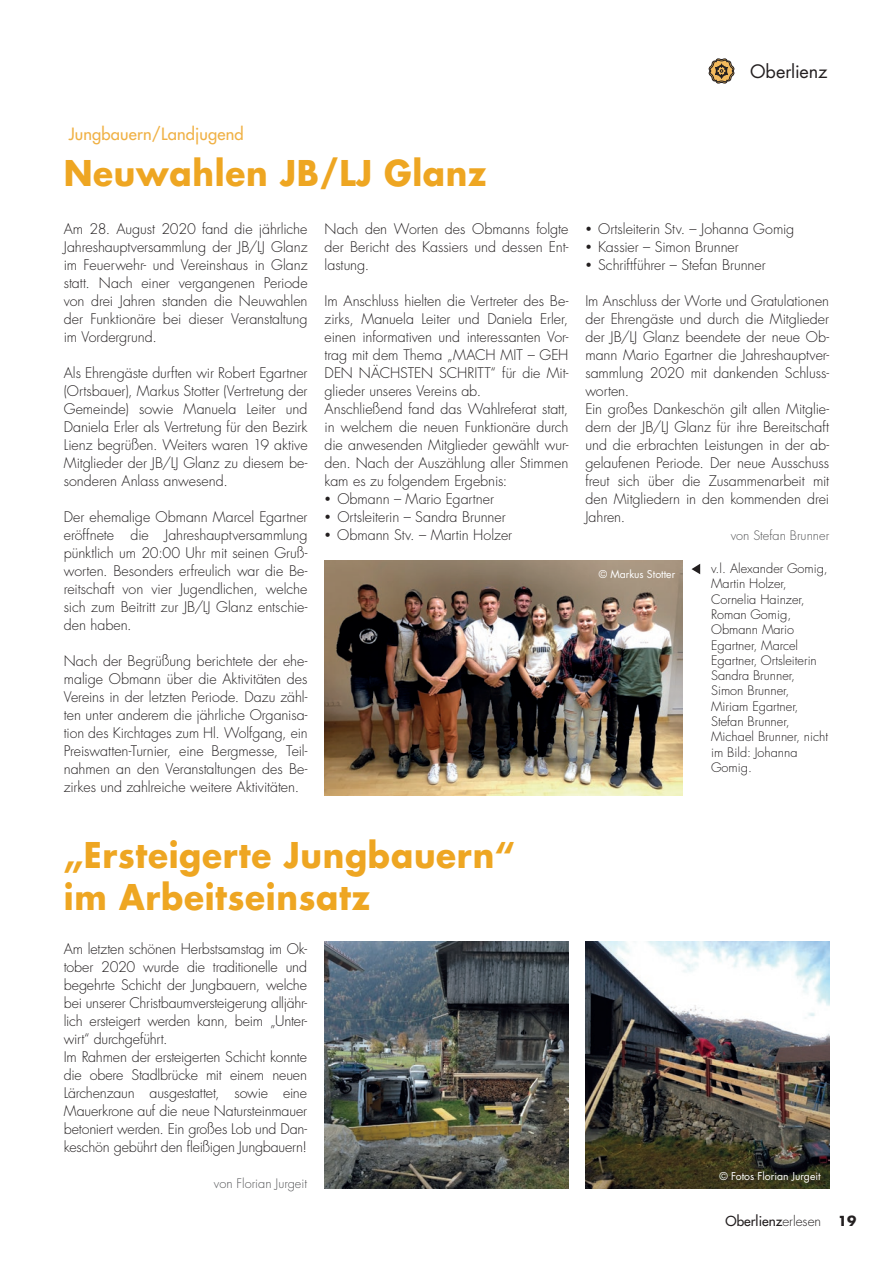
<style>
.page{position:relative;width:893px;height:1263px;background:#fff}
.page>*{position:absolute;margin:0;border:0;box-sizing:border-box;transform-origin:0 0}
.t1{font:700 34.5px/42px "Futura LT Pro";letter-spacing:.02em;color:#eea622;scale:.95 1}
.t2{font:18px "Futura LT Pro";letter-spacing:-.005em;color:#231f20}
.t3{font:500 16.5px "Futura LT Pro";letter-spacing:.01em;color:#f0b145}
.t4{font:300 14.25px/18px "Futura LT Pro";letter-spacing:-.005em;color:#231f20;text-align:justify}
.t5{font:500 13.5px "Futura LT Pro";color:#231f20}
.t6{font:300 12.75px/15.3px "Futura LT Pro";color:#231f20}
.t7{font:300 12.75px "Futura LT Pro";color:#57585a}
.t8{font:10.5px "Futura LT Pro";color:#fff}
.s1{font-weight:300}
.s2{font-weight:700}
</style>
<div class="page">
<svg style="left:708px;top:58px;width:27px;height:26px"></svg>
<img style="left:325px;top:560px;width:358px;height:235px">
<svg style="left:691px;top:564px;width:9px;height:10px"></svg>
<img style="left:325px;top:941px;width:243px;height:247px">
<img style="left:585px;top:941px;width:244px;height:247px">
<p class="t2" style="left:750px;top:59px;width:79px">Oberlienz</p>
<p class="t3" style="left:69px;top:122px;width:176px">Jungbauern/Landjugend</p>
<h1 class="t1" style="left:64px;top:151px;width:447px">Neuwahlen JB/LJ Glanz</h1>
<p class="t4" style="left:64px;top:220px;width:245px">Am 28. August 2020 fand die jährliche Jahreshauptversammlung der JB/LJ Glanz im Feuerwehr- und Vereinshaus in Glanz statt. Nach einer vergangenen Periode von drei Jahren standen die Neuwahlen der Funktionäre bei dieser Veranstaltung im Vordergrund.</p>
<p class="t4" style="left:64px;top:364px;width:245px">Als Ehrengäste durften wir Robert Egartner (Ortsbauer), Markus Stotter (Vertretung der Gemeinde) sowie Manuela Leiter und Daniela Erler als Vertretung für den Bezirk Lienz begrüßen. Weiters waren 19 aktive Mitglieder der JB/LJ Glanz zu diesem be&shy;sonderen Anlass anwesend.</p>
<p class="t4" style="left:64px;top:508px;width:245px">Der ehemalige Obmann Marcel Egartner eröffnete die Jahreshauptversammlung pünktlich um 20:00 Uhr mit seinen Gruß&shy;worten. Besonders erfreulich war die Be&shy;reitschaft von vier Jugendlichen, welche sich zum Beitritt zur JB/LJ Glanz entschie&shy;den haben.</p>
<p class="t4" style="left:64px;top:652px;width:245px">Nach der Begrüßung berichtete der ehe&shy;malige Obmann über die Aktivitäten des Vereins in der letzten Periode. Dazu zähl&shy;ten unter anderem die jährliche Organisa&shy;tion des Kirchtages zum Hl. Wolfgang, ein Preiswatten-Turnier, eine Bergmesse, Teil&shy;nahmen an den Veranstaltungen des Be&shy;zirkes und zahlreiche weitere Aktivitäten.</p>
<p class="t4" style="left:325px;top:220px;width:245px">Nach den Worten des Obmanns folgte der Bericht des Kassiers und dessen Ent&shy;lastung.</p>
<p class="t4" style="left:325px;top:292px;width:245px">Im Anschluss hielten die Vertreter des Be-</p>
<p class="t4" style="left:325px;top:310px;width:245px">zirks, Manuela Leiter und Daniela Erler,</p>
<p class="t4" style="left:325px;top:328px;width:245px">einen informativen und interessanten Vor-</p>
<p class="t4" style="left:325px;top:346px;width:245px">trag mit dem Thema „MACH MIT – GEH</p>
<p class="t4" style="left:325px;top:364px;width:245px">DEN NÄCHSTEN SCHRITT“ für die Mit-</p>
<p class="t4" style="left:325px;top:382px;width:158px">glieder unseres Vereins ab.</p>
<p class="t4" style="left:325px;top:400px;width:245px">Anschließend fand das Wahlreferat statt,</p>
<p class="t4" style="left:325px;top:418px;width:245px">in welchem die neuen Funktionäre durch</p>
<p class="t4" style="left:325px;top:436px;width:245px">die anwesenden Mitglieder gewählt wur-</p>
<p class="t4" style="left:325px;top:454px;width:245px">den. Nach der Auszählung aller Stimmen</p>
<p class="t4" style="left:325px;top:472px;width:184px">kam es zu folgendem Ergebnis:</p>
<p class="t4" style="left:337px;top:490px;width:158px">Obmann – Mario Egartner</p>
<p class="t4" style="left:337px;top:508px;width:170px">Ortsleiterin – Sandra Brunner</p>
<p class="t4" style="left:337px;top:526px;width:176px">Obmann Stv. – Martin Holzer</p>
<p class="t4" style="left:598px;top:220px;width:198px;text-align:left">Ortsleiterin Stv. – Johanna Gomig<br>Kassier – Simon Brunner<br>Schriftführer – Stefan Brunner</p>
<p class="t4" style="left:585px;top:292px;width:245px;text-align:left">Im Anschluss der Worte und Gratulationen der Ehrengäste und durch die Mitglieder der JB/LJ Glanz beendete der neue Ob&shy;mann Mario Egartner die Jahreshauptver&shy;sammlung 2020 mit dankenden Schluss&shy;worten.<br>Ein großes Dankeschön gilt allen Mitglie&shy;dern der JB/LJ Glanz für ihre Bereitschaft und die erbrachten Leistungen in der ab&shy;gelaufenen Periode. Der neue Ausschuss freut sich über die Zusammenarbeit mit den Mitgliedern in den kommenden drei Jahren.</p>
<p class="t7" style="left:731px;top:527px;width:100px">von Stefan Brunner</p>
<p class="t6" style="left:711px;top:561px;width:119px">v.l. Alexander Gomig,<br>Martin Holzer,<br>Cornelia Hainzer,<br>Roman Gomig,<br>Obmann Mario<br>Egartner, Marcel<br>Egartner, Ortsleiterin<br>Sandra Brunner,<br>Simon Brunner,<br>Miriam Egartner,<br>Stefan Brunner,<br>Michael Brunner, nicht im Bild: Johanna<br>Gomig.</p>
<p class="t8" style="left:599px;top:567px;width:78px">© Markus Stotter</p>
<h1 class="t1" style="left:64px;top:833px;width:477px">„Ersteigerte Jungbauern“ im Arbeitseinsatz</h1>
<p class="t4" style="left:64px;top:940px;width:245px;text-align:left">Am letzten schönen Herbstsamstag im Ok&shy;tober 2020 wurde die traditionelle und begehrte Schicht der Jungbauern, welche bei unserer Christbaumversteigerung alljähr&shy;lich ersteigert werden kann, beim „Unter&shy;wirt“ durchgeführt.<br>Im Rahmen der ersteigerten Schicht konnte die obere Stadlbrücke mit einem neuen Lärchenzaun ausgestattet, sowie eine Mauerkrone auf die neue Natursteinmauer betoniert werden. Ein großes Lob und Dan&shy;keschön gebührt den fleißigen Jungbauern!</p>
<p class="t7" style="left:214px;top:1175px;width:95px">von Florian Jurgeit</p>
<p class="t8" style="left:719px;top:1169px;width:103px">© Fotos Florian Jurgeit</p>
<p class="t5" style="left:726px;top:1211px;width:132px">Oberlienz<span class="s1">erlesen</span> <span class="s2">19</span></p>
</div>
